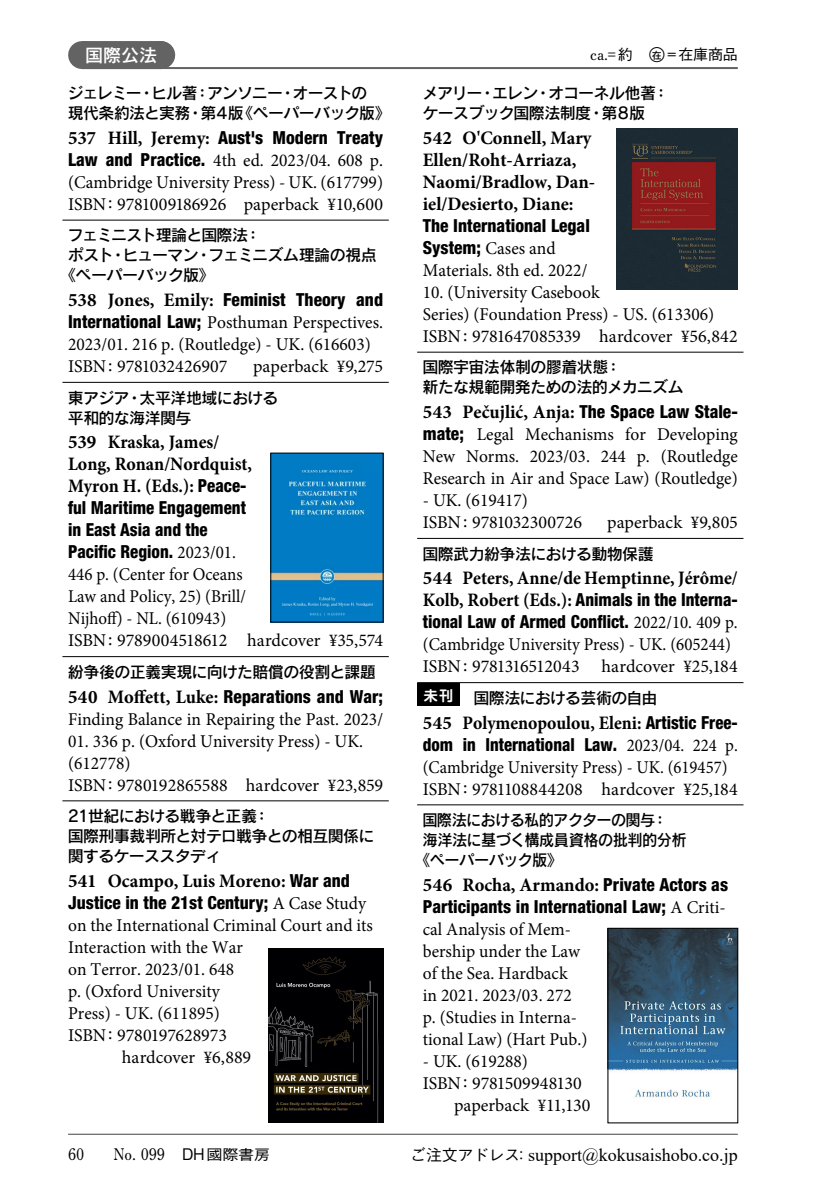
<style>
.page{position:relative;width:840px;height:1191px;background:#fff}
.page>*{position:absolute;margin:0;border:0;box-sizing:border-box;transform-origin:0 0}
.t1{font:700 19px/22px "Minion Pro";color:#000}
.t2{font:18px/22px "Minion Pro";color:#000}
.t3{font:800 condensed 18px "Helvetica Neue LT Std";color:#000}
.t4{font:18px/22px "Minion Pro";color:#000;scale:.94 1}
.t5{font:800 condensed 18px/22px "Helvetica Neue LT Std";color:#000;scale:.94 1}
.t6{font:18px/22px "Minion Pro";color:#000;scale:.93 1}
.t7{font:800 condensed 18px "Helvetica Neue LT Std";color:#000;scale:.93 1}
.t8{font:18px "Times New Roman";color:#000}
.t9{font:18px "Rodin Pro DB";color:#fff}
.t10{font:16px/20px "Rodin Pro DB";letter-spacing:-.04em;color:#000}
.t11{font:16px "Rodin Pro DB";letter-spacing:-.04em;color:#000;scale:.95 1}
.t12{font:700 16px "Futo Min A101 Pro";letter-spacing:-.01em;color:#000;scale:.95 1}
.t13{font:500 15px "Gothic BBB Pro";color:#000}
.t14{font:700 14px "Shin M Go Pro De";color:#fff}
.s1{font-family:"Futo Min A101 Pro";font-weight:700}
.s2{font-family:"Rodin Pro DB";font-weight:400;font-size:17px}
.s3{font-family:"Rodin Pro DB";font-weight:400;font-size:10px}
.s4{font-family:"Midashi Min Pro MA31"}
.s5{font-family:"Minion Pro";font-weight:700;font-stretch:normal;font-size:19px}
.s6{font-family:"Helvetica Neue LT Std";font-weight:800;font-stretch:condensed}
.s7{font-size:19px}
.s8{font-family:"Helvetica Neue LT Std";font-weight:800;font-stretch:condensed;font-size:18px}
.s9{font-family:"Minion Pro";font-weight:400;font-stretch:normal}
.s10{font-family:"Gothic BBB Pro";font-weight:500}
.s11{font-family:"Gothic BBB Pro";font-weight:500;font-size:14.4px}
.s12{font-family:"Gothic BBB Pro";font-weight:500;font-size:16px}
.s13{font-family:"Ryumin Pro";font-size:16px}
</style>
<div class="page">
<img style="left:272px;top:454px;width:109px;height:166px">
<div style="left:270px;top:452px;width:113px;height:170px;border:1px solid #000"></div>
<img style="left:268px;top:948px;width:115px;height:175px">
<img style="left:616px;top:128px;width:121px;height:162px">
<img style="left:609px;top:929px;width:126px;height:170px">
<div style="left:607px;top:927px;width:130px;height:196px;border:1px solid #000"></div>
<hr style="left:62px;top:220px;width:326px;height:1px;background:#000">
<hr style="left:62px;top:382px;width:326px;height:1px;background:#000">
<hr style="left:62px;top:656px;width:326px;height:1px;background:#000">
<hr style="left:62px;top:800px;width:326px;height:1px;background:#000">
<hr style="left:417px;top:352px;width:326px;height:1px;background:#000">
<hr style="left:417px;top:538px;width:326px;height:1px;background:#000">
<hr style="left:417px;top:682px;width:326px;height:1px;background:#000">
<hr style="left:417px;top:804px;width:326px;height:1px;background:#000">
<div style="left:417px;top:683px;width:42px;height:23px;background:#000"></div>
<hr style="left:68px;top:1133px;width:669px;height:1px;background:#636363">
<div style="left:82px;top:41px;width:78px;height:28px;background:#636363"></div>
<svg style="left:160px;top:41px;width:1px;height:26px"></svg>
<hr style="left:82px;top:67px;width:655px;height:2px;background:#636363">
<p class="t9" style="left:85px;top:43px;width:73px">国際公法</p>
<p class="t13" style="left:590px;top:43px;width:149px"><span class="s1">ca.=</span>約 <span class="s2">○</span><span class="s3">在</span> =在庫商品</p>
<p class="t10" style="left:67px;top:82px;width:324px">ジェレミー<span class="s4">・</span>ヒル著<span class="s4">：</span>アンソニー<span class="s4">・</span>オーストの<br>現代条約法と実務<span class="s4">・</span>第4版《ペーパーバック版》</p>
<p class="t3" style="left:68px;top:126px;width:316px"><span class="s5">537 Hill, Jeremy:</span> Aust's Modern Treaty</p>
<p class="t2" style="left:68px;top:149px;width:316px;text-align:justify"><span class="s6">Law and Practice.</span> 4th ed. 2023/04. 608 p. (Cambridge University Press) - UK. (617799)<br>ISBN<span class="s7">:</span> 9781009186926 paperback ¥10,600</p>
<p class="t10" style="left:67px;top:225px;width:195px">フェミニスト理論と国際法<span class="s4">：</span></p>
<p class="t10" style="left:68px;top:245px;width:310px">ポスト<span class="s4">・</span>ヒューマン<span class="s4">・</span>フェミニズム理論の視点</p>
<p class="t10" style="left:60px;top:265px;width:156px">《ペーパーバック版》</p>
<p class="t3" style="left:68px;top:289px;width:316px"><span class="s5">538 Jones, Emily:</span> Feminist Theory and</p>
<p class="t2" style="left:68px;top:311px;width:316px"><span class="s6">International Law;</span> Posthuman Perspectives.<br>2023/01. 216 p. (Routledge) - UK. (616603)<br>ISBN<span class="s7">:</span> 9781032426907</p>
<p class="t2" style="left:253px;top:355px;width:131px">paperback ¥9,275</p>
<p class="t10" style="left:68px;top:387px;width:212px">東アジア<span class="s4">・</span>太平洋地域における平和的な海洋関与</p>
<p class="t1" style="left:68px;top:431px;width:185px">539 Kraska, James/<br>Long, Ronan/Nordquist,<br>Myron H. (Eds.): <span class="s8">Peace-</span></p>
<p class="t5" style="left:68px;top:497px;width:191px">ful Maritime Engagement in East Asia and the<br>Pacific Region. <span class="s9">2023/01.</span></p>
<p class="t4" style="left:68px;top:564px;width:336px">446 p. (Center for Oceans<br>Law and Policy, 25) (Brill/<br>Nijhoff) - NL. (610943)<br>ISBN<span class="s7">:</span> 9789004518612 hardcover ¥35,574</p>
<p class="t10" style="left:68px;top:661px;width:309px">紛争後の正義実現に向けた賠償の役割と課題</p>
<p class="t3" style="left:68px;top:685px;width:316px"><span class="s5">540 Moffett, Luke:</span> Reparations and War;</p>
<p class="t2" style="left:68px;top:708px;width:316px">Finding Balance in Repairing the Past. 2023/</p>
<p class="t2" style="left:68px;top:730px;width:316px">01. 336 p. (Oxford University Press) - UK. (612778)<br>ISBN<span class="s7">:</span> 9780192865588 hardcover ¥23,859</p>
<p class="t10" style="left:68px;top:805px;width:308px">21世紀における戦争と正義<span class="s4">：<br></span>国際刑事裁判所と対テロ戦争との相互関係に関するケーススタディ</p>
<p class="t1" style="left:68px;top:869px;width:283px">541 Ocampo, Luis Moreno: <span class="s8">War and</span></p>
<p class="t3" style="left:68px;top:891px;width:299px">Justice in the 21st Century; <span class="s9">A Case Study</span></p>
<p class="t2" style="left:68px;top:914px;width:306px">on the International Criminal Court and its</p>
<p class="t2" style="left:68px;top:936px;width:176px">Interaction with the War</p>
<p class="t2" style="left:68px;top:958px;width:168px">on Terror. 2023/01. 648</p>
<p class="t2" style="left:68px;top:980px;width:153px">p. (Oxford University</p>
<p class="t2" style="left:68px;top:1002px;width:153px">Press) - UK. (611895)</p>
<p class="t2" style="left:68px;top:1024px;width:160px">ISBN<span class="s7">:</span> 9780197628973</p>
<p class="t2" style="left:122px;top:1046px;width:131px">hardcover ¥6,889</p>
<p class="t10" style="left:422px;top:82px;width:248px">メアリー<span class="s4">・</span>エレン<span class="s4">・</span>オコーネル他著<span class="s4">：</span>ケースブック国際法制度<span class="s4">・</span>第8版</p>
<p class="t1" style="left:422px;top:127px;width:174px">542 O'Connell, Mary<br>Ellen/Roht-Arriaza,<br>Naomi/Bradlow, Dan&shy;iel/Desierto, Diane:</p>
<p class="t3" style="left:422px;top:214px;width:168px">The International Legal</p>
<p class="t2" style="left:422px;top:237px;width:166px"><span class="s6">System;</span> Cases and<br>Materials. 8th ed. 2022/</p>
<p class="t2" style="left:422px;top:281px;width:316px">10. (University Casebook<br>Series) (Foundation Press) - US. (613306)<br>ISBN<span class="s7">:</span> 9781647085339 hardcover ¥56,842</p>
<p class="t10" style="left:422px;top:357px;width:263px">国際宇宙法体制の膠着状態<span class="s4">：<br></span>新たな規範開発ための法的メカニズム</p>
<p class="t1" style="left:422px;top:401px;width:316px">543 Pečujlić, Anja: <span class="s8">The Space Law Stale-</span></p>
<p class="t2" style="left:422px;top:423px;width:316px;text-align:justify"><span class="s6">mate;</span> Legal Mechanisms for Developing New Norms. 2023/03. 244 p. (Routledge Research in Air and Space Law) (Routledge)</p>
<p class="t2" style="left:422px;top:489px;width:161px">- UK. (619417)<br>ISBN<span class="s7">:</span> 9781032300726</p>
<p class="t2" style="left:607px;top:511px;width:132px">paperback ¥9,805</p>
<p class="t10" style="left:422px;top:543px;width:233px">国際武力紛争法における動物保護</p>
<p class="t1" style="left:422px;top:567px;width:316px">544 Peters, Anne/de Hemptinne, Jérôme/</p>
<p class="t5" style="left:422px;top:589px;width:336px"><span class="s5">Kolb, Robert (Eds.):</span> Animals in the Interna&shy;tional Law of Armed Conflict. <span class="s9">2022/10. 409 p.</span></p>
<p class="t4" style="left:422px;top:634px;width:336px">(Cambridge University Press) - UK. (605244)<br>ISBN<span class="s7">:</span> 9781316512043 hardcover ¥25,184</p>
<p class="t10" style="left:473px;top:687px;width:185px">国際法における芸術の自由</p>
<p class="t1" style="left:422px;top:711px;width:316px">545 Polymenopoulou, Eleni: <span class="s8">Artistic Free-</span></p>
<p class="t7" style="left:422px;top:733px;width:340px">dom in International Law. <span class="s9">2023/04. 224 p.</span></p>
<p class="t6" style="left:422px;top:756px;width:340px">(Cambridge University Press) - UK. (619457)<br>ISBN<span class="s7">:</span> 9781108844208 hardcover ¥25,184</p>
<p class="t11" style="left:422px;top:809px;width:259px">国際法における私的アクターの関与<span class="s4">：</span></p>
<p class="t11" style="left:422px;top:829px;width:279px">海洋法に基づく構成員資格の批判的分析</p>
<p class="t11" style="left:415px;top:849px;width:157px">《ペーパーバック版》</p>
<p class="t1" style="left:422px;top:873px;width:306px">546 Rocha, Armando: <span class="s8">Private Actors as</span></p>
<p class="t3" style="left:422px;top:895px;width:304px">Participants in International Law; <span class="s9">A Criti-</span></p>
<p class="t2" style="left:422px;top:918px;width:166px">cal Analysis of Mem&shy;bership under the Law of the Sea. Hardback<br>in 2021. 2023/03. 272 p. (Studies in Interna&shy;tional Law) (Hart Pub.)</p>
<p class="t2" style="left:422px;top:1050px;width:107px">- UK. (619288)</p>
<p class="t2" style="left:422px;top:1072px;width:160px">ISBN<span class="s7">:</span> 9781509948130</p>
<p class="t2" style="left:454px;top:1094px;width:138px">paperback ¥11,130</p>
<p class="t14" style="left:423px;top:684px;width:31px">未刊</p>
<p class="t12" style="left:68px;top:1141px;width:19px">60</p>
<p class="t12" style="left:113px;top:1141px;width:166px">No. 099　<span class="s10">DH</span><span class="s11">國際書房</span></p>
<p class="t8" style="left:410px;top:1141px;width:329px"><span class="s12">ご注文アドレス</span><span class="s13">:</span> support@kokusaishobo.co.jp</p>
</div>
